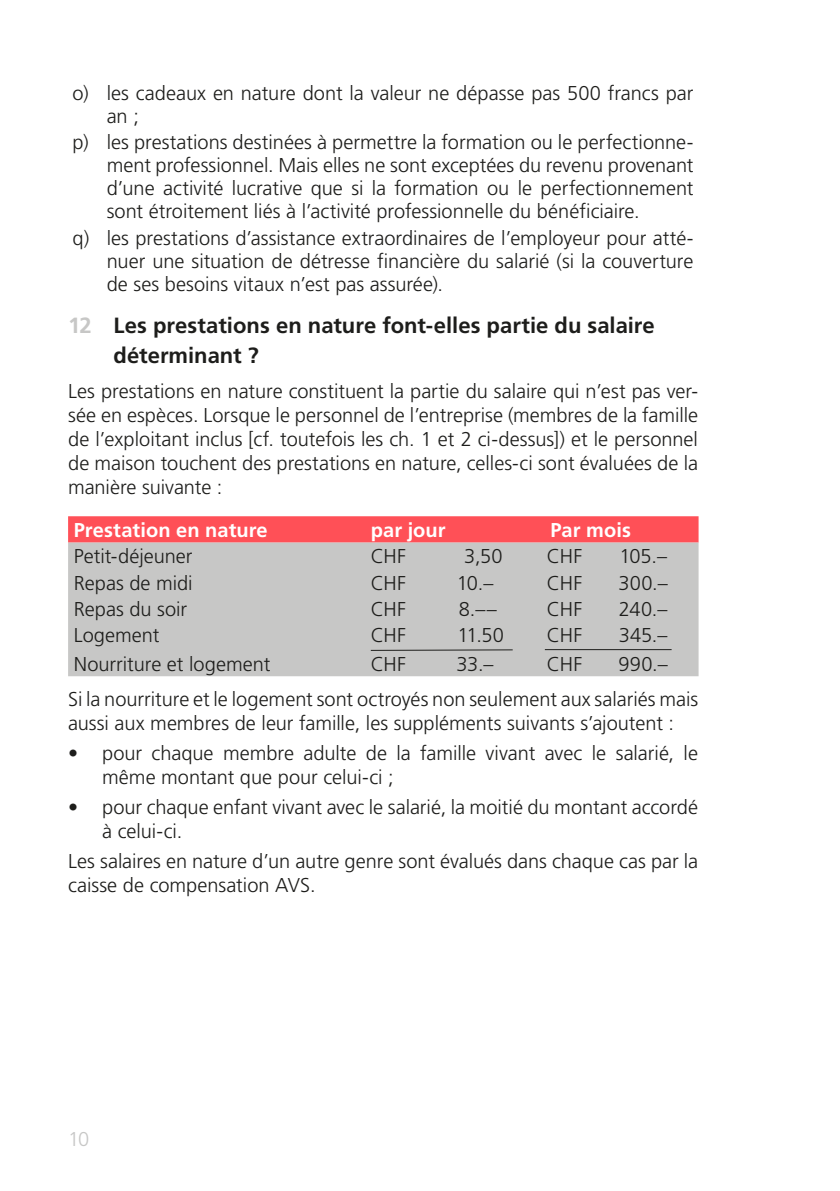
<style>
.page{position:relative;width:840px;height:1191px;background:#fff}
.page>*{position:absolute;margin:0;border:0;box-sizing:border-box;transform-origin:0 0}
.t1{font:700 22px/30px "Frutiger LT Std";color:#1d1d1b}
.Grundtext{font:300 20px/24px "Frutiger LT Std";color:#1d1d1b}
.Text_vor_Aufzählung{font:300 20px/24px "Frutiger LT Std";color:#1d1d1b}
.Tabellen_Text_Weiss{font:700 20px "Frutiger LT Std";letter-spacing:.005em;color:#fff}
.t2{font:300 20px "Frutiger LT Std";color:#c7c7c6}
.s1{color:#c7c7c6}
</style>
<div class="page">
<div style="left:68px;top:516px;width:630px;height:26px;background:#ff5057"></div>
<div style="left:68px;top:542px;width:630px;height:134px;background:#c7c7c6"></div>
<hr style="left:544px;top:649px;width:127px;height:1px;background:#1d1d1b">
<hr style="left:370px;top:649px;width:142px;height:2px;background:#1d1d1b">
<p class="Grundtext" style="left:73px;top:81px;width:18px">o)</p>
<p class="Grundtext" style="left:107px;top:82px;width:588px;line-height:23px">les cadeaux en nature dont la valeur ne dépasse pas 500 francs par an ;</p>
<p class="Grundtext" style="left:73px;top:131px;width:18px">p)</p>
<p class="Grundtext" style="left:107px;top:131px;width:588px;line-height:23px;text-align:justify">les prestations destinées à permettre la formation ou le perfectionne&shy;ment professionnel. Mais elles ne sont exceptées du revenu provenant d’une activité lucrative que si la formation ou le perfectionnement sont étroitement liés à l’activité professionnelle du bénéficiaire.</p>
<p class="Grundtext" style="left:73px;top:226px;width:18px">q)</p>
<p class="Grundtext" style="left:107px;top:227px;width:588px;line-height:23px;text-align:justify">les prestations d’assistance extraordinaires de l’employeur pour atté&shy;nuer une situation de détresse financière du salarié (si la couverture de ses besoins vitaux n’est pas assurée).</p>
<p class="t1" style="left:113px;top:310px;width:542px;text-indent:-45px"><span class="s1">12</span> Les prestations en nature font-elles partie du salaire déterminant ?</p>
<p class="Grundtext" style="left:68px;top:379px;width:631px;text-align:justify">Les prestations en nature constituent la partie du salaire qui n’est pas ver&shy;sée en espèces. Lorsque le personnel de l’entreprise (membres de la famille de l’exploitant inclus [cf. toutefois les ch. 1 et 2 ci-dessus]) et le personnel de maison touchent des prestations en nature, celles-ci sont évaluées de la manière suivante :</p>
<p class="Tabellen_Text_Weiss" style="left:74px;top:518px;width:195px">Prestation en nature</p>
<p class="Tabellen_Text_Weiss" style="left:370px;top:518px;width:76px">par jour</p>
<p class="Tabellen_Text_Weiss" style="left:550px;top:518px;width:82px">Par mois</p>
<p class="Grundtext" style="left:74px;top:544px;width:120px">Petit-déjeuner</p>
<p class="Grundtext" style="left:370px;top:544px;width:37px">CHF</p>
<p class="Grundtext" style="left:464px;top:544px;width:40px">3,50</p>
<p class="Grundtext" style="left:546px;top:544px;width:37px">CHF</p>
<p class="Grundtext" style="left:619px;top:544px;width:49px">105.–</p>
<p class="Grundtext" style="left:74px;top:571px;width:120px">Repas de midi</p>
<p class="Grundtext" style="left:370px;top:571px;width:37px">CHF</p>
<p class="Grundtext" style="left:456px;top:571px;width:38px">10.–</p>
<p class="Grundtext" style="left:546px;top:571px;width:37px">CHF</p>
<p class="Grundtext" style="left:618px;top:571px;width:51px">300.–</p>
<p class="Grundtext" style="left:74px;top:597px;width:115px">Repas du soir</p>
<p class="Grundtext" style="left:370px;top:597px;width:37px">CHF</p>
<p class="Grundtext" style="left:458px;top:597px;width:40px">8.––</p>
<p class="Grundtext" style="left:546px;top:597px;width:37px">CHF</p>
<p class="Grundtext" style="left:618px;top:597px;width:50px">240.–</p>
<p class="Grundtext" style="left:74px;top:623px;width:87px">Logement</p>
<p class="Grundtext" style="left:370px;top:623px;width:37px">CHF</p>
<p class="Grundtext" style="left:457px;top:623px;width:48px">11.50</p>
<p class="Grundtext" style="left:546px;top:623px;width:37px">CHF</p>
<p class="Grundtext" style="left:618px;top:623px;width:50px">345.–</p>
<p class="Grundtext" style="left:74px;top:652px;width:198px">Nourriture et logement</p>
<p class="Grundtext" style="left:370px;top:652px;width:37px">CHF</p>
<p class="Grundtext" style="left:456px;top:652px;width:39px">33.–</p>
<p class="Grundtext" style="left:546px;top:652px;width:37px">CHF</p>
<p class="Grundtext" style="left:618px;top:652px;width:51px">990.–</p>
<p class="Text_vor_Aufzählung" style="left:68px;top:688px;width:631px">Si la nourriture et le logement sont octroyés non seulement aux salariés mais aussi aux membres de leur famille, les suppléments suivants s’ajoutent :</p>
<p class="Grundtext" style="left:102px;top:741px;width:597px;text-indent:-34px">• pour chaque membre adulte de la famille vivant avec le salarié, le même montant que pour celui-ci ;</p>
<p class="Grundtext" style="left:102px;top:795px;width:597px;text-indent:-34px">• pour chaque enfant vivant avec le salarié, la moitié du montant accordé à celui-ci.</p>
<p class="Grundtext" style="left:68px;top:849px;width:631px">Les salaires en nature d’un autre genre sont évalués dans chaque cas par la caisse de compensation AVS.</p>
<p class="t2" style="left:68px;top:1127px;width:23px">10</p>
</div>
